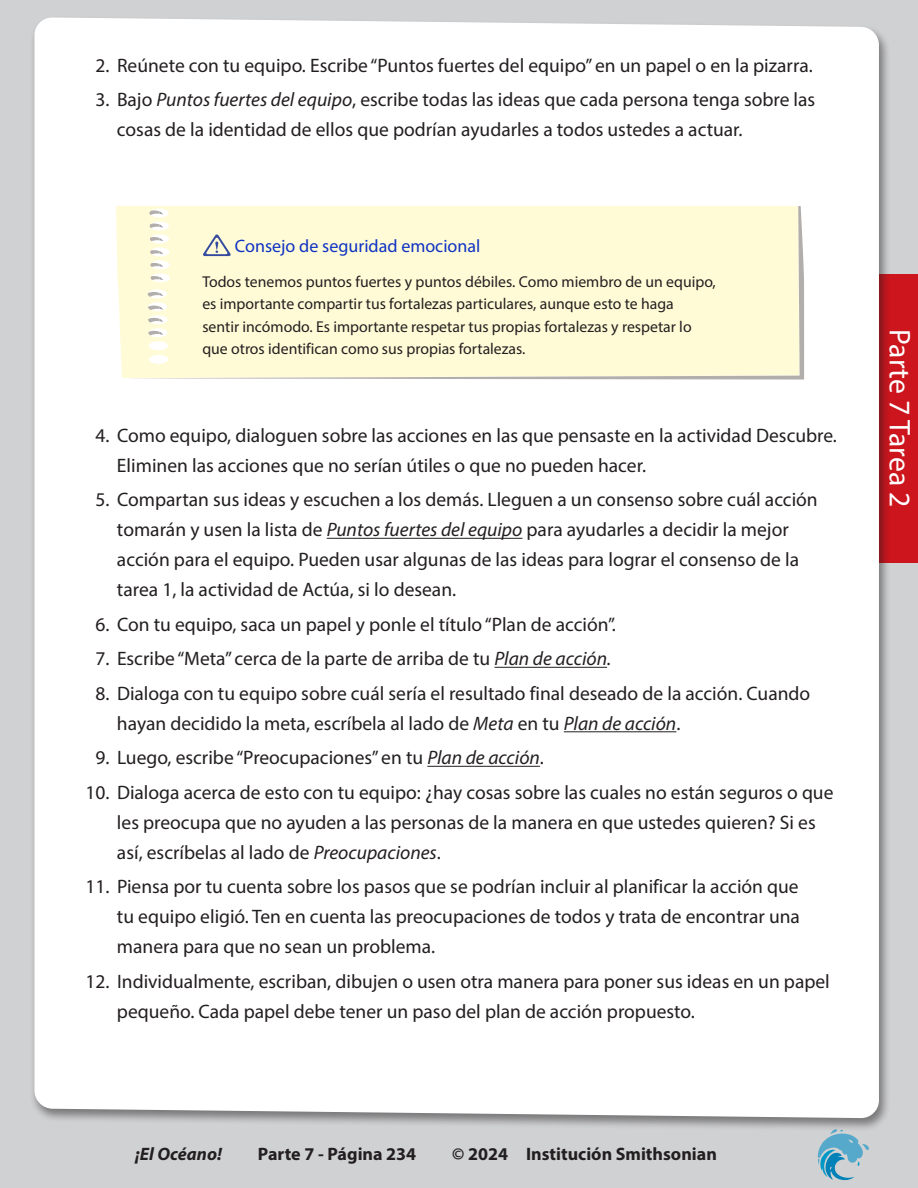
<style>
.page{position:relative;width:918px;height:1188px;background:#d0d1d3}
.page>*{position:absolute;margin:0;border:0;box-sizing:border-box;transform-origin:0 0}
.t1{font:30px "Myriad Pro";letter-spacing:-.005em;color:#fff}
.t2{font:19.5px/30px "Myriad Pro";color:#231f20}
.t3{font:700 18px "Myriad Pro";color:#231f20}
.t4{font:18px "Myriad Pro";color:#0e32c4}
.t5{font:italic 700 18px "Myriad Pro";color:#231f20}
.t6{font:15.75px/22.5px "Myriad Pro";color:#231f20}
.s1{font-style:italic}
</style>
<div class="page">
<div style="left:879px;top:274px;width:39px;height:288px;background:#cd151d"></div>
<div style="left:30px;top:15px;width:860px;height:1116px;background:#231f20;opacity:.5"></div>
<div style="left:34px;top:17px;width:845px;height:1101px;background:#fff"></div>
<svg style="left:818px;top:1129px;width:51px;height:51px"></svg>
<svg style="left:114px;top:206px;width:15px;height:79px"></svg>
<div style="left:129px;top:206px;width:675px;height:174px;background:#fffbd6"></div>
<hr style="left:327px;top:538px;width:195px;height:1px;background:#231f20">
<hr style="left:495px;top:667px;width:112px;height:1px;background:#231f20">
<hr style="left:564px;top:731px;width:112px;height:1px;background:#231f20">
<hr style="left:427px;top:766px;width:113px;height:1px;background:#231f20">
<p class="t2" style="left:95px;top:50px;width:719px">2. Reúnete con tu equipo. Escribe “Puntos fuertes del equipo” en un papel o en la pizarra.</p>
<p class="t2" style="left:117px;top:84px;width:700px;text-indent:-22px">3. Bajo <span class="s1">Puntos fuertes del equipo</span>, escribe todas las ideas que cada persona tenga sobre las cosas de la identidad de ellos que podrían ayudarles a todos ustedes a actuar.</p>
<h4 class="t4" style="left:235px;top:235px;width:247px">Consejo de seguridad emocional</h4>
<p class="t6" style="left:202px;top:270px;width:515px">Todos tenemos puntos fuertes y puntos débiles. Como miembro de un equipo, es importante compartir tus fortalezas particulares, aunque esto te haga<br>sentir incómodo. Es importante respetar tus propias fortalezas y respetar lo que otros identifican como sus propias fortalezas.</p>
<p class="t2" style="left:117px;top:420px;width:722px;text-indent:-22px">4. Como equipo, dialoguen sobre las acciones en las que pensaste en la actividad Descubre.<br>Eliminen las acciones que no serían útiles o que no pueden hacer.</p>
<p class="t2" style="left:117px;top:484px;width:702px;text-indent:-22px">5. Compartan sus ideas y escuchen a los demás. Lleguen a un consenso sobre cuál acción tomarán y usen la lista de <span class="s1">Puntos fuertes del equipo</span> para ayudarles a decidir la mejor acción para el equipo. Pueden usar algunas de las ideas para lograr el consenso de la tarea 1, la actividad de Actúa, si lo desean.</p>
<p class="t2" style="left:95px;top:609px;width:522px">6. Con tu equipo, saca un papel y ponle el título “Plan de acción”.</p>
<p class="t2" style="left:95px;top:643px;width:517px">7. Escribe “Meta” cerca de la parte de arriba de tu <span class="s1">Plan de acción.</span></p>
<p class="t2" style="left:117px;top:678px;width:695px;text-indent:-22px">8. Dialoga con tu equipo sobre cuál sería el resultado final deseado de la acción. Cuando hayan decidido la meta, escríbela al lado de <span class="s1">Meta</span> en tu <span class="s1">Plan de acción</span>.</p>
<p class="t2" style="left:95px;top:742px;width:450px">9. Luego, escribe “Preocupaciones” en tu <span class="s1">Plan de acción</span>.</p>
<p class="t2" style="left:117px;top:777px;width:718px;text-indent:-32px">10. Dialoga acerca de esto con tu equipo: ¿hay cosas sobre las cuales no están seguros o que les preocupa que no ayuden a las personas de la manera en que ustedes quieren? Si es así, escríbelas al lado de <span class="s1">Preocupaciones</span>.</p>
<p class="t2" style="left:117px;top:871px;width:685px;text-align:justify;text-indent:-32px">11. Piensa por tu cuenta sobre los pasos que se podrían incluir al planificar la acción que tu equipo eligió. Ten en cuenta las preocupaciones de todos y trata de encontrar una manera para que no sean un problema.</p>
<p class="t2" style="left:117px;top:966px;width:714px;text-indent:-32px">12. Individualmente, escriban, dibujen o usen otra manera para poner sus ideas en un papel pequeño. Cada papel debe tener un paso del plan de acción propuesto.</p>
<p class="t5" style="left:135px;top:1142px;width:88px">¡El Océano!</p>
<p class="t3" style="left:258px;top:1142px;width:160px">Parte 7 - Página 234</p>
<p class="t3" style="left:452px;top:1142px;width:266px">© 2024 Institución Smithsonian</p>
<h1 class="t1" style="left:918px;top:329px;width:180px;rotate:90deg">Parte 7 Tarea 2</h1>
</div>
